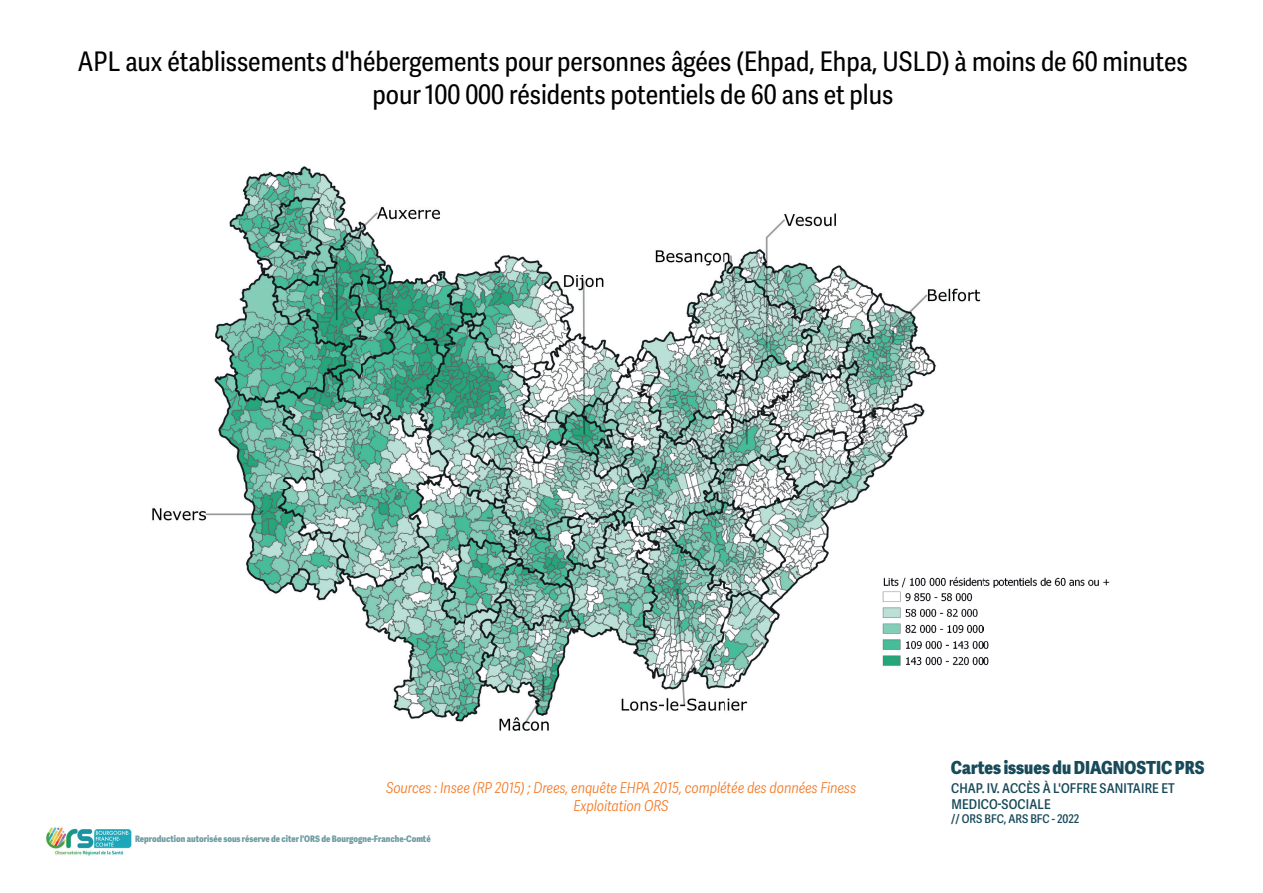
<style>
.page{position:relative;width:1263px;height:893px;background:#fff}
.page>*{position:absolute;margin:0;border:0;box-sizing:border-box;transform-origin:0 0}
.t1{font:27px/32.4px "Adelle Sans Cnd";color:#000;text-align:center}
.t2{font:800 18px "Adelle Sans Cnd";color:#184a5a}
.t3{font:italic 300 15px/18px "Adelle Sans Cnd";color:#f47924;text-align:center}
.t4{font:600 13.5px/16.2px "Adelle Sans Cnd";letter-spacing:.01em;color:#184a5a}
.t5{font:600 12px "Adelle Sans Cnd";color:#184a5a}
.t6{font:800 9px "Adelle Sans Cnd";color:#709da3}
</style>
<div class="page">
<img style="left:46px;top:827px;width:86px;height:28px">
<img style="left:152px;top:166px;width:572px;height:565px">
<img style="left:724px;top:213px;width:257px;height:376px">
<img style="left:724px;top:589px;width:67px;height:122px">
<img style="left:877px;top:571px;width:233px;height:95px">
<p class="t1" style="left:78px;top:47px;width:1111px">APL aux établissements d'hébergements pour personnes âgées (Ehpad, Ehpa, USLD) à moins de 60 minutes pour 100 000 résidents potentiels de 60 ans et plus</p>
<p class="t3" style="left:386px;top:779px;width:472px">Sources : Insee (RP 2015) ; Drees, enquête EHPA 2015, complétée des données Finess<br>Exploitation ORS</p>
<p class="t6" style="left:135px;top:833px;width:297px">Reproduction autorisée sous réserve de citer l'ORS de Bourgogne-Franche-Comté</p>
<p class="t2" style="left:951px;top:756px;width:255px">Cartes issues du DIAGNOSTIC PRS</p>
<p class="t4" style="left:951px;top:780px;width:225px">CHAP. IV. ACCÈS À L'OFFRE SANITAIRE ET<br>MEDICO-SOCIALE</p>
<p class="t5" style="left:951px;top:812px;width:130px">// ORS BFC, ARS BFC - 2022</p>
</div>
